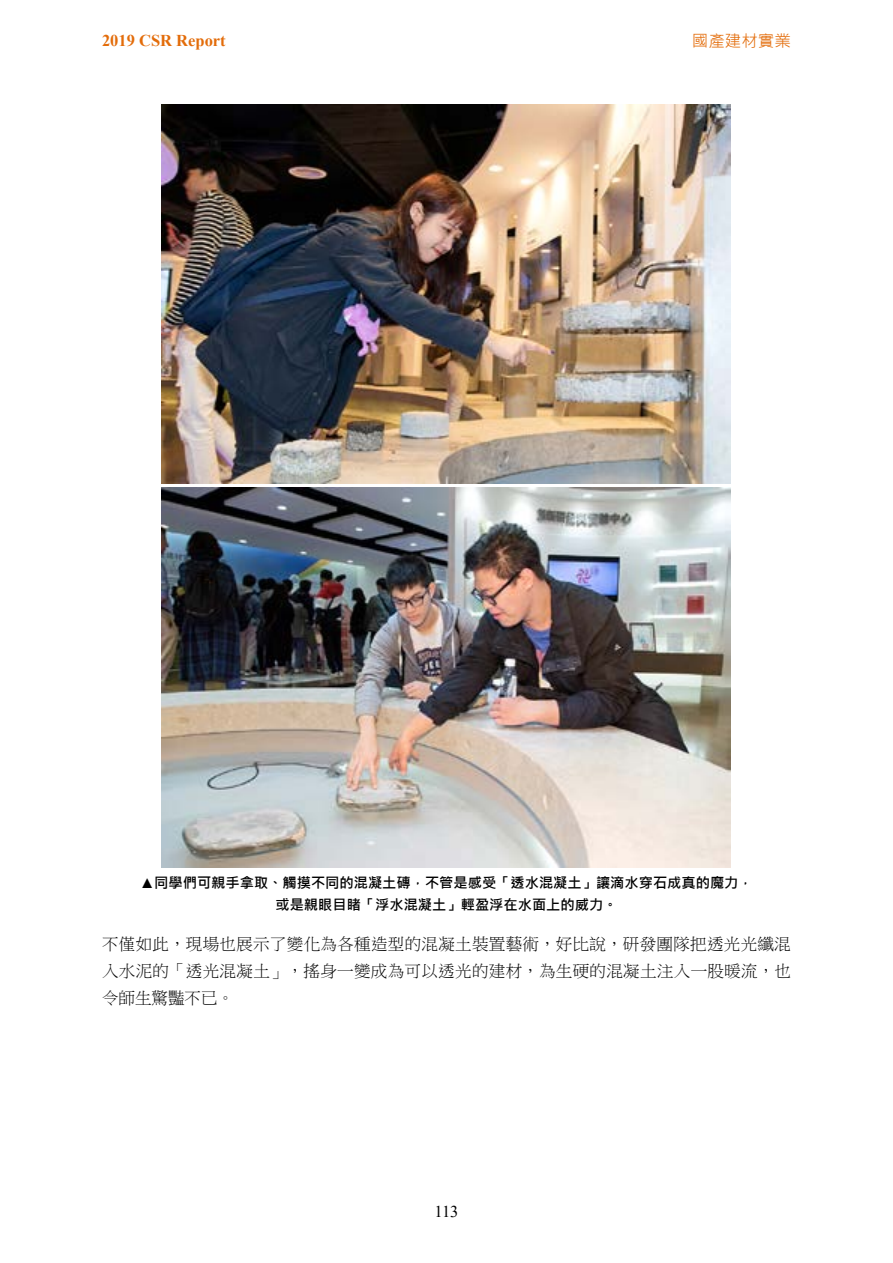
<style>
.page{position:relative;width:893px;height:1263px;background:#fff}
.page>*{position:absolute;margin:0;border:0;box-sizing:border-box;transform-origin:0 0}
.t1{font:16.5px/27px "P Ming Li U";letter-spacing:.02em;color:#000;text-align:justify}
.t2{font:700 16.5px "Times New Roman";color:#e36c0a}
.t3{font:16.5px "Microsoft Jheng Hei";color:#e36c0a}
.t4{font:16.5px "Times New Roman";color:#000}
.t5{font:700 14.25px/22.5px "Microsoft Jheng Hei";color:#000;text-align:center}
</style>
<div class="page">
<img style="left:161px;top:104px;width:570px;height:380px">
<img style="left:161px;top:488px;width:570px;height:379px">
<p class="t2" style="left:102px;top:28px;width:125px">2019 CSR Report</p>
<p class="t3" style="left:692px;top:30px;width:101px">國產建材實業</p>
<p class="t5" style="left:140px;top:871px;width:614px">▲同學們可親手拿取、觸摸不同的混凝土磚，不管是感受「透水混凝土」讓滴水穿石成真的魔力，或是親眼目睹「浮水混凝土」輕盈浮在水面上的威力。</p>
<p class="t1" style="left:102px;top:931px;width:690px">不僅如此，現場也展示了變化為各種造型的混凝土裝置藝術，好比說，研發團隊把透光光纖混入水泥的「透光混凝土」，搖身一變成為可以透光的建材，為生硬的混凝土注入一股暖流，也令師生驚豔不已。</p>
<p class="t4" style="left:434px;top:1200px;width:26px">113</p>
</div>
